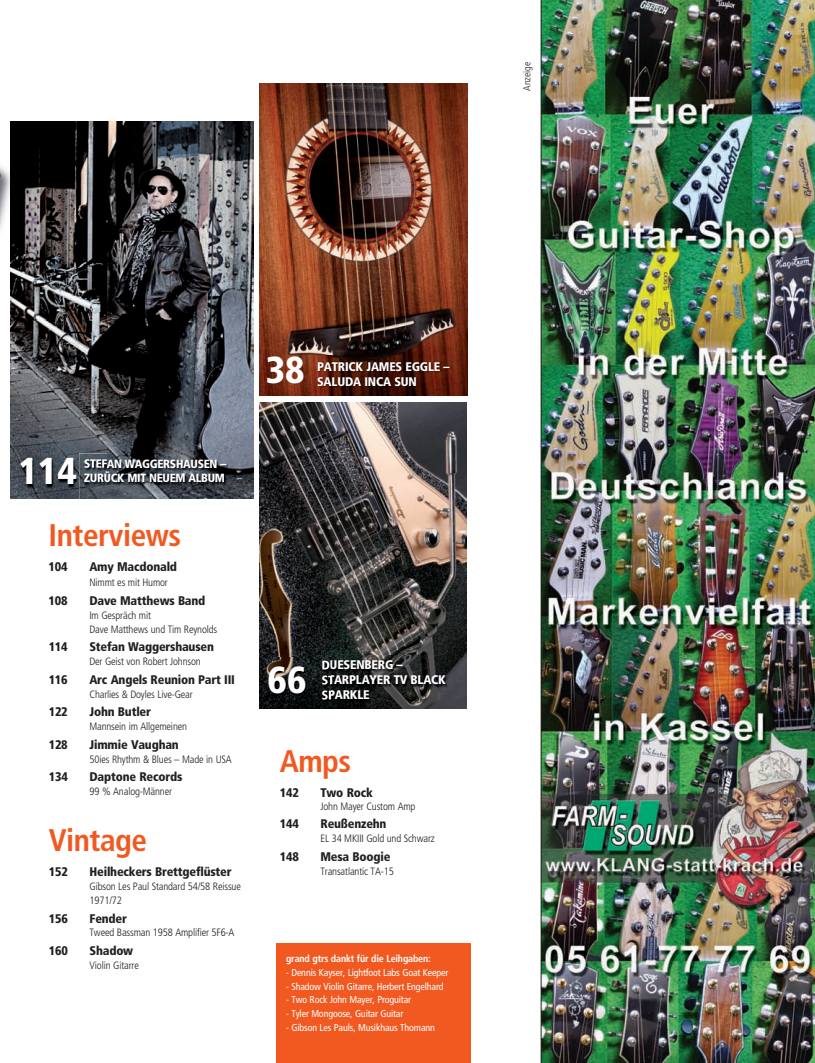
<style>
.page{position:relative;width:815px;height:1063px;background:#fff}
.page>*{position:absolute;margin:0;border:0;box-sizing:border-box;transform-origin:0 0}
.t1{font:900 condensed 37.5px "Frutiger LT Std";color:#fff}
.t2{font:700 condensed 31.25px "Frutiger LT Std";letter-spacing:-.015em;color:#f15921}
.t3{font:900 condensed 12.5px "Frutiger LT Std";letter-spacing:-.015em;color:#231f20}
.t4{font:900 condensed 12.5px/15px "Frutiger LT Std";letter-spacing:-.015em;color:#fff}
.t5{font:900 condensed 11.88px "Frutiger LT Std";letter-spacing:-.025em;color:#fff}
.t6{font:300 condensed 10.62px/13.8px "Frutiger LT Std";letter-spacing:-.015em;color:#231f20}
.t7{font:condensed 10px "Frutiger LT Std";letter-spacing:-.015em;color:#fff}
.t8{font:700 condensed 10px "Frutiger LT Std";letter-spacing:-.015em;color:#fff}
.t9{font:300 condensed 10px "Frutiger LT Std";color:#231f20}
</style>
<div class="page">
<img style="left:259px;top:402px;width:207px;height:307px">
<img style="left:259px;top:84px;width:208px;height:312px">
<div style="left:276px;top:943px;width:195px;height:120px;background:#f15921"></div>
<img style="left:330px;top:655px;width:131px;height:54px">
<img style="left:259px;top:657px;width:53px;height:52px">
<img style="left:312px;top:670px;width:18px;height:39px">
<svg style="left:312px;top:655px;width:18px;height:15px"></svg>
<svg style="left:322px;top:676px;width:8px;height:9px"></svg>
<svg style="left:322px;top:691px;width:8px;height:9px"></svg>
<img style="left:10px;top:121px;width:243px;height:333px">
<img style="left:10px;top:454px;width:244px;height:45px">
<img style="left:10px;top:449px;width:96px;height:5px">
<img style="left:84px;top:459px;width:22px;height:9px">
<img style="left:84px;top:471px;width:22px;height:11px">
<img style="left:466px;top:356px;width:2px;height:66px">
<img style="left:312px;top:402px;width:154px;height:20px">
<img style="left:312px;top:356px;width:155px;height:40px">
<img style="left:0;top:121px;width:55px;height:199px">
<img style="left:0;top:164px;width:1px;height:60px">
<img style="left:541px;top:0;width:274px;height:1063px">
<p class="t9" style="left:523px;top:91px;width:31px;rotate:-90deg">Anzeige</p>
<h1 class="t1" style="left:266px;top:355px;width:41px">38</h1>
<p class="t4" style="left:317px;top:360px;width:134px">PATRICK JAMES EGGLE –<br>SALUDA INCA SUN</p>
<h1 class="t1" style="left:18px;top:456px;width:60px">114</h1>
<p class="t5" style="left:84px;top:459px;width:144px">STEFAN WAGGERSHAUSEN –</p>
<p class="t5" style="left:84px;top:473px;width:143px">ZURÜCK MIT NEUEM ALBUM</p>
<h2 class="t2" style="left:49px;top:523px;width:134px">Interviews</h2>
<p class="t3" style="left:49px;top:562px;width:21px">104</p>
<p class="t3" style="left:89px;top:562px;width:89px">Amy Macdonald</p>
<p class="t6" style="left:89px;top:577px;width:80px">Nimmt es mit Humor</p>
<p class="t3" style="left:49px;top:596px;width:21px">108</p>
<p class="t3" style="left:89px;top:596px;width:118px">Dave Matthews Band</p>
<p class="t6" style="left:89px;top:609px;width:129px">Im Gespräch mit<br>Dave Matthews und Tim Reynolds</p>
<p class="t3" style="left:49px;top:642px;width:21px">114</p>
<p class="t3" style="left:89px;top:642px;width:126px">Stefan Waggershausen</p>
<p class="t6" style="left:89px;top:655px;width:113px">Der Geist von Robert Johnson</p>
<p class="t3" style="left:49px;top:675px;width:21px">116</p>
<p class="t3" style="left:89px;top:674px;width:147px">Arc Angels Reunion Part III</p>
<p class="t6" style="left:89px;top:688px;width:105px">Charlies &amp; Doyles Live-Gear</p>
<p class="t3" style="left:49px;top:707px;width:21px">122</p>
<p class="t3" style="left:89px;top:707px;width:63px">John Butler</p>
<p class="t6" style="left:89px;top:720px;width:99px">Mannsein im Allgemeinen</p>
<p class="t3" style="left:49px;top:740px;width:21px">128</p>
<p class="t3" style="left:89px;top:739px;width:91px">Jimmie Vaughan</p>
<p class="t6" style="left:89px;top:753px;width:144px">50ies Rhythm &amp; Blues – Made in USA</p>
<p class="t3" style="left:49px;top:772px;width:21px">134</p>
<p class="t3" style="left:89px;top:772px;width:94px">Daptone Records</p>
<p class="t6" style="left:90px;top:785px;width:84px">99 % Analog-Männer</p>
<h2 class="t2" style="left:49px;top:828px;width:100px">Vintage</h2>
<p class="t3" style="left:49px;top:867px;width:21px">152</p>
<p class="t3" style="left:90px;top:867px;width:144px">Heilheckers Brettgeflüster</p>
<p class="t6" style="left:90px;top:880px;width:153px">Gibson Les Paul Standard 54/58 Reissue<br>1971/72</p>
<p class="t3" style="left:49px;top:913px;width:21px">156</p>
<p class="t3" style="left:90px;top:913px;width:39px">Fender</p>
<p class="t6" style="left:90px;top:927px;width:146px">Tweed Bassman 1958 Amplifier 5F6-A</p>
<p class="t3" style="left:49px;top:946px;width:21px">160</p>
<p class="t3" style="left:90px;top:946px;width:45px">Shadow</p>
<p class="t6" style="left:90px;top:959px;width:51px">Violin Gitarre</p>
<h1 class="t1" style="left:268px;top:665px;width:40px">66</h1>
<p class="t4" style="left:322px;top:659px;width:126px">DUESENBERG –<br>STARPLAYER TV BLACK</p>
<p class="t4" style="left:322px;top:689px;width:50px">SPARKLE</p>
<h2 class="t2" style="left:280px;top:749px;width:73px">Amps</h2>
<p class="t3" style="left:280px;top:788px;width:21px">142</p>
<p class="t3" style="left:321px;top:788px;width:54px">Two Rock</p>
<p class="t6" style="left:321px;top:800px;width:96px">John Mayer Custom Amp</p>
<p class="t3" style="left:280px;top:819px;width:21px">144</p>
<p class="t3" style="left:321px;top:819px;width:68px">Reußenzehn</p>
<p class="t6" style="left:321px;top:832px;width:116px">EL 34 MKIII Gold und Schwarz</p>
<p class="t3" style="left:280px;top:852px;width:21px">148</p>
<p class="t3" style="left:321px;top:852px;width:71px">Mesa Boogie</p>
<p class="t6" style="left:321px;top:865px;width:75px">Transatlantic TA-15</p>
<p class="t8" style="left:286px;top:955px;width:146px">grand gtrs dankt für die Leihgaben:</p>
<p class="t7" style="left:286px;top:968px;width:164px">- Dennis Kayser, Lightfoot Labs Goat Keeper</p>
<p class="t7" style="left:286px;top:982px;width:159px">- Shadow Violin Gitarre, Herbert Engelhard</p>
<p class="t7" style="left:286px;top:996px;width:127px">- Two Rock John Mayer, Proguitar</p>
<p class="t7" style="left:286px;top:1010px;width:119px">- Tyler Mongoose, Guitar Guitar</p>
<p class="t7" style="left:286px;top:1023px;width:150px">- Gibson Les Pauls, Musikhaus Thomann</p>
</div>
